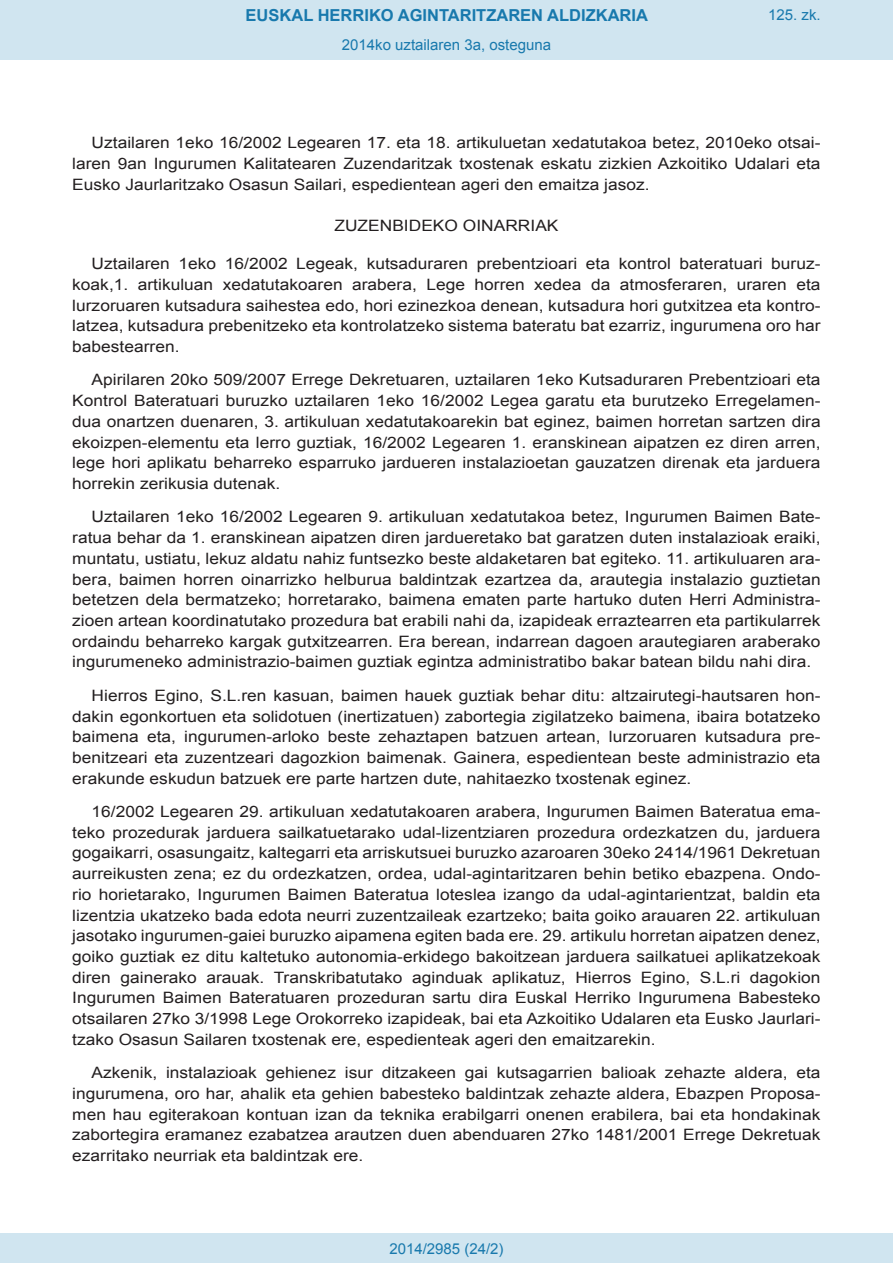
<style>
.page{position:relative;width:893px;height:1263px;background:#fff}
.page>*{position:absolute;margin:0;border:0;box-sizing:border-box;transform-origin:0 0}
.t1{font:700 16.5px "Arial";color:#1879ad}
.BOPVDetalle{font:15.6px/20.7px "Arial";color:#231f20;text-align:justify;scale:1.11 1}
.BOPVClave{font:15.6px "Arial";color:#231f20;scale:1.11 1}
.Paginacion_Centro{font:15px "Arial";color:#1879ad}
</style>
<div class="page">
<div style="left:0;top:0;width:893px;height:60px;background:#d0e5f0"></div>
<div style="left:0;top:1233px;width:893px;height:30px;background:#d0e5f0"></div>
<p class="t1" style="left:246px;top:4px;width:404px">EUSKAL HERRIKO AGINTARITZAREN ALDIZKARIA</p>
<p class="Paginacion_Centro" style="left:342px;top:35px;width:211px">2014ko uztailaren 3a, osteguna</p>
<p class="Paginacion_Centro" style="left:768px;top:5px;width:54px">125. zk.</p>
<p class="BOPVDetalle" style="left:72px;top:132px;width:676px;text-indent:19px">Uztailaren 1eko 16/2002 Legearen 17. eta 18. artikuluetan xedatutakoa betez, 2010eko otsai&shy;laren 9an Ingurumen Kalitatearen Zuzendaritzak txostenak eskatu zizkien Azkoitiko Udalari eta Eusko Jaurlaritzako Osasun Sailari, espedientean ageri den emaitza jasoz.</p>
<p class="BOPVClave" style="left:334px;top:216px;width:203px">ZUZENBIDEKO OINARRIAK</p>
<p class="BOPVDetalle" style="left:72px;top:253px;width:676px;text-indent:19px">Uztailaren 1eko 16/2002 Legeak, kutsaduraren prebentzioari eta kontrol bateratuari buruz&shy;koak,1. artikuluan xedatutakoaren arabera, Lege horren xedea da atmosferaren, uraren eta lurzoruaren kutsadura saihestea edo, hori ezinezkoa denean, kutsadura hori gutxitzea eta kontro&shy;latzea, kutsadura prebenitzeko eta kontrolatzeko sistema bateratu bat ezarriz, ingurumena oro har babestearren.</p>
<p class="BOPVDetalle" style="left:72px;top:370px;width:676px;text-indent:19px">Apirilaren 20ko 509/2007 Errege Dekretuaren, uztailaren 1eko Kutsaduraren Prebentzioari eta Kontrol Bateratuari buruzko uztailaren 1eko 16/2002 Legea garatu eta burutzeko Erregelamen&shy;dua onartzen duenaren, 3. artikuluan xedatutakoarekin bat eginez, baimen horretan sartzen dira ekoizpen-elementu eta lerro guztiak, 16/2002 Legearen 1. eranskinean aipatzen ez diren arren, lege hori aplikatu beharreko esparruko jardueren instalazioetan gauzatzen direnak eta jarduera horrekin zerikusia dutenak.</p>
<p class="BOPVDetalle" style="left:72px;top:507px;width:676px;text-indent:19px">Uztailaren 1eko 16/2002 Legearen 9. artikuluan xedatutakoa betez, Ingurumen Baimen Bate&shy;ratua behar da 1. eranskinean aipatzen diren jardueretako bat garatzen duten instalazioak eraiki, muntatu, ustiatu, lekuz aldatu nahiz funtsezko beste aldaketaren bat egiteko. 11. artikuluaren ara&shy;bera, baimen horren oinarrizko helburua baldintzak ezartzea da, arautegia instalazio guztietan betetzen dela bermatzeko; horretarako, baimena ematen parte hartuko duten Herri Administra&shy;zioen artean koordinatutako prozedura bat erabili nahi da, izapideak erraztearren eta partikularrek ordaindu beharreko kargak gutxitzearren. Era berean, indarrean dagoen arautegiaren araberako ingurumeneko administrazio-baimen guztiak egintza administratibo bakar batean bildu nahi dira.</p>
<p class="BOPVDetalle" style="left:72px;top:685px;width:676px;text-indent:19px">Hierros Egino, S.L.ren kasuan, baimen hauek guztiak behar ditu: altzairutegi-hautsaren hon&shy;dakin egonkortuen eta solidotuen (inertizatuen) zabortegia zigilatzeko baimena, ibaira botatzeko baimena eta, ingurumen-arloko beste zehaztapen batzuen artean, lurzoruaren kutsadura pre&shy;benitzeari eta zuzentzeari dagozkion baimenak. Gainera, espedientean beste administrazio eta erakunde eskudun batzuek ere parte hartzen dute, nahitaezko txostenak eginez.</p>
<p class="BOPVDetalle" style="left:72px;top:801px;width:676px;text-indent:19px">16/2002 Legearen 29. artikuluan xedatutakoaren arabera, Ingurumen Baimen Bateratua ema&shy;teko prozedurak jarduera sailkatuetarako udal-lizentziaren prozedura ordezkatzen du, jarduera gogaikarri, osasungaitz, kaltegarri eta arriskutsuei buruzko azaroaren 30eko 2414/1961 Dekretuan aurreikusten zena; ez du ordezkatzen, ordea, udal-agintaritzaren behin betiko ebazpena. Ondo&shy;rio horietarako, Ingurumen Baimen Bateratua loteslea izango da udal-agintarientzat, baldin eta lizentzia ukatzeko bada edota neurri zuzentzaileak ezartzeko; baita goiko arauaren 22. artikuluan jasotako ingurumen-gaiei buruzko aipamena egiten bada ere. 29. artikulu horretan aipatzen denez, goiko guztiak ez ditu kaltetuko autonomia-erkidego bakoitzean jarduera sailkatuei aplikatzekoak diren gainerako arauak. Transkribatutako aginduak aplikatuz, Hierros Egino, S.L.ri dagokion Ingurumen Baimen Bateratuaren prozeduran sartu dira Euskal Herriko Ingurumena Babesteko otsailaren 27ko 3/1998 Lege Orokorreko izapideak, bai eta Azkoitiko Udalaren eta Eusko Jaurlari&shy;tzako Osasun Sailaren txostenak ere, espedienteak ageri den emaitzarekin.</p>
<p class="BOPVDetalle" style="left:72px;top:1062px;width:676px;text-indent:19px">Azkenik, instalazioak gehienez isur ditzakeen gai kutsagarrien balioak zehazte aldera, eta ingurumena, oro har, ahalik eta gehien babesteko baldintzak zehazte aldera, Ebazpen Proposa&shy;men hau egiterakoan kontuan izan da teknika erabilgarri onenen erabilera, bai eta hondakinak zabortegira eramanez ezabatzea arautzen duen abenduaren 27ko 1481/2001 Errege Dekretuak ezarritako neurriak eta baldintzak ere.</p>
<p class="Paginacion_Centro" style="left:389px;top:1238px;width:116px">2014/2985 (24/2)</p>
</div>
